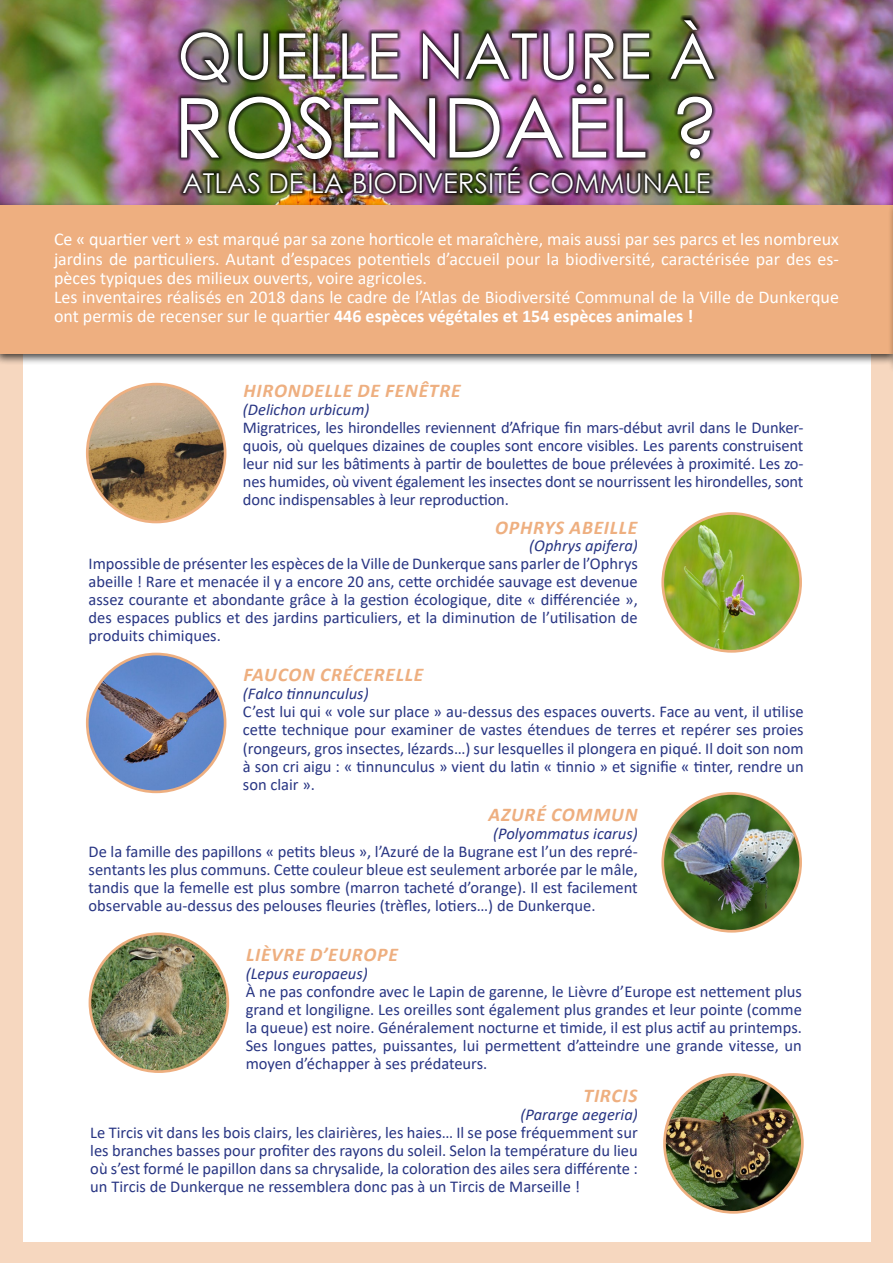
<style>
.page{position:relative;width:893px;height:1263px;background:#fff}
.page>*{position:absolute;margin:0;border:0;box-sizing:border-box;transform-origin:0 0}
.t1{font:82.65px "Century Gothic";color:#fff}
.t2{font:63.15px "Century Gothic";color:#fff}
.t3{font:27.45px "Century Gothic";color:#fff}
.t4{font:italic 700 19.5px "Calibri";letter-spacing:.04em;color:#eeaf80}
.t5{font:18px/19.2px "Calibri";color:#fff}
.t6{font:16.5px/18px "Calibri";color:#283583;text-align:justify}
.t7{font:italic 16.5px "Calibri";color:#283583}
.s1{font-weight:700}
</style>
<div class="page">
<img style="left:0;top:0;width:893px;height:201px">
<div style="left:0;top:348px;width:893px;height:915px;background:#f6d7bf"></div>
<div style="left:23px;top:274px;width:847px;height:968px;background:#fff"></div>
<div style="left:0;top:201px;width:893px;height:164px;background:#000;opacity:.75"></div>
<div style="left:0;top:206px;width:893px;height:148px;background:#eeaf80"></div>
<div style="left:888px;top:199px;width:5px;height:175px;background:#000;opacity:.75"></div>
<hr style="left:892px;top:206px;width:1px;height:158px;background:#ef86b4">
<img style="left:177px;top:15px;width:541px;height:182px">
<img style="left:663px;top:513px;width:138px;height:138px;border-radius:69px">
<div style="left:661px;top:512px;width:141px;height:141px;border:3px solid #eeaf80;border-radius:50%"></div>
<img style="left:663px;top:793px;width:138px;height:138px;border-radius:69px">
<div style="left:661px;top:792px;width:141px;height:140px;border:3px solid #eeaf80;border-radius:50%"></div>
<img style="left:664px;top:1074px;width:138px;height:138px;border-radius:69px">
<div style="left:663px;top:1073px;width:141px;height:141px;border:3px solid #eeaf80;border-radius:50%"></div>
<img style="left:87px;top:654px;width:138px;height:138px;border-radius:69px">
<div style="left:86px;top:653px;width:140px;height:140px;border:3px solid #eeaf80;border-radius:50%"></div>
<img style="left:90px;top:934px;width:138px;height:137px;border-radius:69px">
<div style="left:89px;top:932px;width:140px;height:141px;border:3px solid #eeaf80;border-radius:50%"></div>
<img style="left:87px;top:384px;width:138px;height:138px;border-radius:69px">
<div style="left:86px;top:383px;width:140px;height:140px;border:3px solid #eeaf80;border-radius:50%"></div>
<h2 class="t2" style="left:177px;top:12px;width:540px">QUELLE NATURE À</h2>
<h1 class="t1" style="left:174px;top:70px;width:547px">ROSENDAËL ?</h1>
<h3 class="t3" style="left:182px;top:164px;width:530px">ATLAS DE LA BIODIVERSITÉ COMMUNALE</h3>
<p class="t5" style="left:54px;top:229px;width:786px">Ce « quartier vert » est marqué par sa zone horticole et maraîchère, mais aussi par ses parcs et les nombreux jardins de particuliers. Autant d’espaces potentiels d’accueil pour la biodiversité, caractérisée par des es&shy;pèces typiques des milieux ouverts, voire agricoles.<br>Les inventaires réalisés en 2018 dans le cadre de l’Atlas de Biodiversité Communal de la Ville de Dunkerque ont permis de recenser sur le quartier <span class="s1">446 espèces végétales et 154 espèces animales !</span></p>
<p class="t4" style="left:243px;top:377px;width:219px">HIRONDELLE DE FENÊTRE</p>
<p class="t7" style="left:243px;top:398px;width:128px">(Delichon urbicum)</p>
<p class="t6" style="left:243px;top:418px;width:562px">Migratrices, les hirondelles reviennent d’Afrique fin mars-début avril dans le Dunker&shy;quois, où quelques dizaines de couples sont encore visibles. Les parents construisent leur nid sur les bâtiments à partir de boulettes de boue prélevées à proximité. Les zo&shy;nes humides, où vivent également les insectes dont se nourrissent les hirondelles, sont donc indispensables à leur reproduction.</p>
<p class="t4" style="left:495px;top:514px;width:144px">OPHRYS ABEILLE</p>
<p class="t7" style="left:529px;top:534px;width:110px">(Ophrys apifera)</p>
<p class="t6" style="left:89px;top:554px;width:551px">Impossible de présenter les espèces de la Ville de Dunkerque sans parler de l’Ophrys abeille ! Rare et menacée il y a encore 20 ans, cette orchidée sauvage est devenue assez courante et abondante grâce à la gestion écologique, dite « différenciée », des espaces publics et des jardins particuliers, et la diminution de l’utilisation de produits chimiques.</p>
<p class="t4" style="left:243px;top:661px;width:182px">FAUCON CRÉCERELLE</p>
<p class="t7" style="left:243px;top:682px;width:127px">(Falco tinnunculus)</p>
<p class="t6" style="left:243px;top:703px;width:562px">C’est lui qui « vole sur place » au-dessus des espaces ouverts. Face au vent, il utilise cette technique pour examiner de vastes étendues de terres et repérer ses proies (rongeurs, gros insectes, lézards…) sur lesquelles il plongera en piqué. Il doit son nom à son cri aigu : « tinnunculus » vient du latin « tinnio » et signifie « tinter, rendre un son clair ».</p>
<p class="t4" style="left:488px;top:800px;width:150px">AZURÉ COMMUN</p>
<p class="t7" style="left:493px;top:822px;width:146px">(Polyommatus icarus)</p>
<p class="t6" style="left:89px;top:842px;width:551px">De la famille des papillons « petits bleus », l’Azuré de la Bugrane est l’un des repré&shy;sentants les plus communs. Cette couleur bleue est seulement arborée par le mâle, tandis que la femelle est plus sombre (marron tacheté d’orange). Il est facilement observable au-dessus des pelouses fleuries (trèfles, lotiers…) de Dunkerque.</p>
<p class="t4" style="left:246px;top:941px;width:153px">LIÈVRE D’EUROPE</p>
<p class="t7" style="left:246px;top:962px;width:124px">(Lepus europaeus)</p>
<p class="t6" style="left:246px;top:982px;width:558px">À ne pas confondre avec le Lapin de garenne, le Lièvre d’Europe est nettement plus grand et longiligne. Les oreilles sont également plus grandes et leur pointe (comme la queue) est noire. Généralement nocturne et timide, il est plus actif au printemps.<br>Ses longues pattes, puissantes, lui permettent d’atteindre une grande vitesse, un moyen d’échapper à ses prédateurs.</p>
<p class="t4" style="left:584px;top:1081px;width:55px">TIRCIS</p>
<p class="t7" style="left:521px;top:1103px;width:119px">(Pararge aegeria)</p>
<p class="t6" style="left:90px;top:1123px;width:549px">Le Tircis vit dans les bois clairs, les clairières, les haies… Il se pose fréquemment sur les branches basses pour profiter des rayons du soleil. Selon la température du lieu où s’est formé le papillon dans sa chrysalide, la coloration des ailes sera différente : un Tircis de Dunkerque ne ressemblera donc pas à un Tircis de Marseille !</p>
</div>
